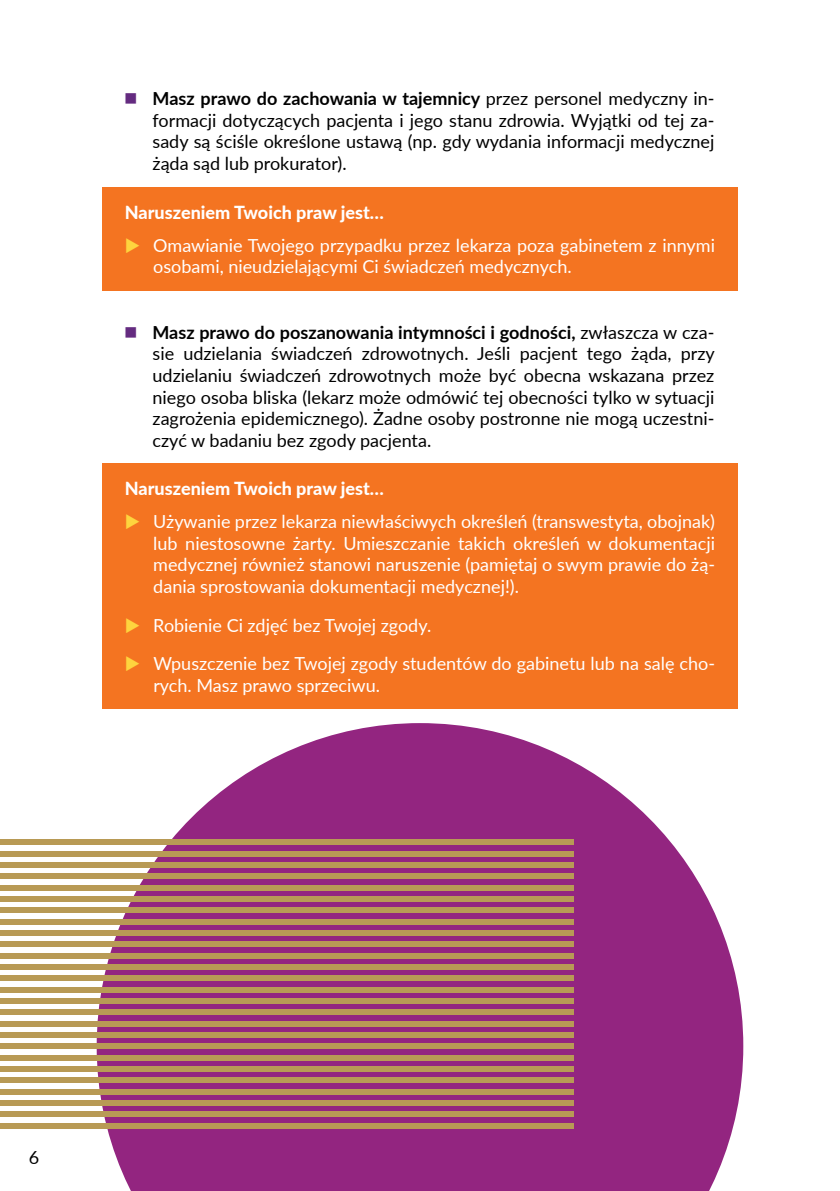
<style>
.page{position:relative;width:840px;height:1191px;background:#fff}
.page>*{position:absolute;margin:0;border:0;box-sizing:border-box;transform-origin:0 0}
.t1{font:18px/21.6px "Lato";color:#000;text-align:justify}
.t2{font:18px/21.6px "Lato";color:#fff}
.t3{font:800 18px "Lato";color:#fff}
.s1{font-weight:700}
</style>
<div class="page">
<svg style="left:97px;top:723px;width:645px;height:468px;fill:#932580"></svg>
<div style="left:0;top:839px;width:573px;height:6px;background:#b89a55"></div>
<div style="left:0;top:850px;width:573px;height:6px;background:#b89a55"></div>
<div style="left:0;top:862px;width:573px;height:5px;background:#b89a55"></div>
<div style="left:0;top:873px;width:573px;height:6px;background:#b89a55"></div>
<div style="left:0;top:884px;width:573px;height:6px;background:#b89a55"></div>
<div style="left:0;top:896px;width:573px;height:5px;background:#b89a55"></div>
<div style="left:0;top:907px;width:573px;height:6px;background:#b89a55"></div>
<div style="left:0;top:918px;width:573px;height:6px;background:#b89a55"></div>
<div style="left:0;top:930px;width:573px;height:5px;background:#b89a55"></div>
<div style="left:0;top:941px;width:573px;height:6px;background:#b89a55"></div>
<div style="left:0;top:952px;width:573px;height:6px;background:#b89a55"></div>
<div style="left:0;top:964px;width:573px;height:5px;background:#b89a55"></div>
<div style="left:0;top:975px;width:573px;height:6px;background:#b89a55"></div>
<div style="left:0;top:986px;width:573px;height:6px;background:#b89a55"></div>
<div style="left:0;top:998px;width:573px;height:5px;background:#b89a55"></div>
<div style="left:0;top:1009px;width:573px;height:6px;background:#b89a55"></div>
<div style="left:0;top:1020px;width:573px;height:6px;background:#b89a55"></div>
<div style="left:0;top:1032px;width:573px;height:5px;background:#b89a55"></div>
<div style="left:0;top:1043px;width:573px;height:6px;background:#b89a55"></div>
<div style="left:0;top:1054px;width:573px;height:6px;background:#b89a55"></div>
<div style="left:0;top:1066px;width:573px;height:5px;background:#b89a55"></div>
<div style="left:0;top:1077px;width:573px;height:6px;background:#b89a55"></div>
<div style="left:0;top:1089px;width:573px;height:5px;background:#b89a55"></div>
<div style="left:0;top:1100px;width:573px;height:6px;background:#b89a55"></div>
<div style="left:0;top:1111px;width:573px;height:6px;background:#b89a55"></div>
<div style="left:0;top:1123px;width:573px;height:5px;background:#b89a55"></div>
<div style="left:102px;top:187px;width:635px;height:103px;background:#f47421"></div>
<div style="left:102px;top:464px;width:635px;height:245px;background:#f47421"></div>
<p class="t1" style="left:152px;top:87px;width:563px"><span class="s1">Masz prawo do zachowania w tajemnicy</span> przez personel medyczny in&shy;formacji dotyczących pacjenta i jego stanu zdrowia. Wyjątki od tej za&shy;sady są ściśle określone ustawą (np. gdy wydania informacji medycznej żąda sąd lub prokurator).</p>
<p class="t3" style="left:125px;top:199px;width:260px">Naruszeniem Twoich praw jest…</p>
<p class="t2" style="left:153px;top:233px;width:563px">Omawianie Twojego przypadku przez lekarza poza gabinetem z innymi osobami, nieudzielającymi Ci świadczeń medycznych.</p>
<p class="t1" style="left:152px;top:320px;width:563px"><span class="s1">Masz prawo do poszanowania intymności i godności,</span> zwłaszcza w cza&shy;sie udzielania świadczeń zdrowotnych. Jeśli pacjent tego żąda, przy udzielaniu świadczeń zdrowotnych może być obecna wskazana przez niego osoba bliska (lekarz może odmówić tej obecności tylko w sytuacji zagrożenia epidemicznego). Żadne osoby postronne nie mogą uczestni&shy;czyć w badaniu bez zgody pacjenta.</p>
<p class="t3" style="left:125px;top:475px;width:260px">Naruszeniem Twoich praw jest…</p>
<p class="t2" style="left:153px;top:510px;width:563px;text-align:justify">Używanie przez lekarza niewłaściwych określeń (transwestyta, obojnak) lub niestosowne żarty. Umieszczanie takich określeń w dokumentacji medycznej również stanowi naruszenie (pamiętaj o swym prawie do żą&shy;dania sprostowania dokumentacji medycznej!).</p>
<p class="t2" style="left:153px;top:605px;width:563px;line-height:38.6px">Robienie Ci zdjęć bez Twojej zgody.<br>Wpuszczenie bez Twojej zgody studentów do gabinetu lub na salę cho-</p>
<p class="t2" style="left:153px;top:674px;width:228px">rych. Masz prawo sprzeciwu.</p>
<p class="t1" style="left:29px;top:1146px;width:12px">6</p>
</div>
